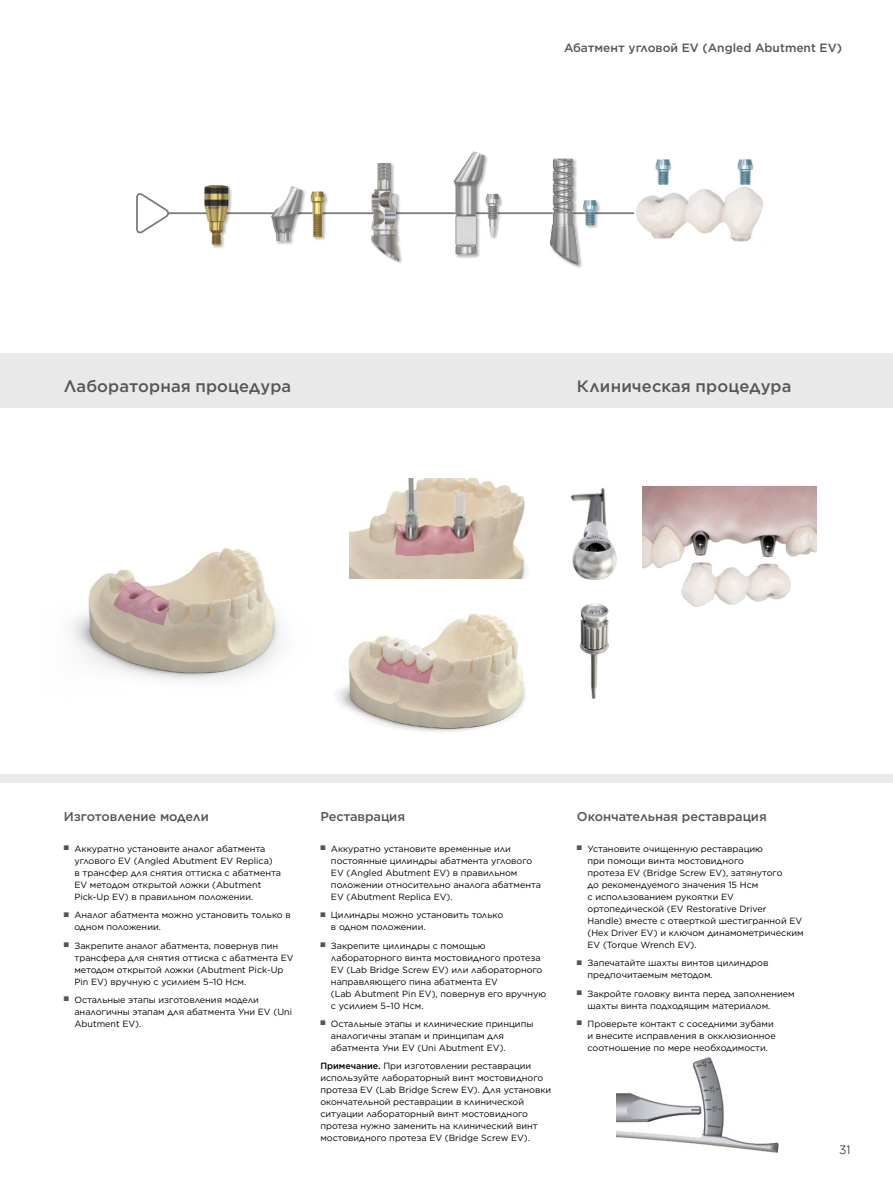
<style>
.page{position:relative;width:893px;height:1191px;background:#fff}
.page>*{position:absolute;margin:0;border:0;box-sizing:border-box;transform-origin:0 0}
.t1{font:500 16.5px "Gotham";letter-spacing:.005em;color:#565655}
.t2{font:500 12.75px "Gotham";letter-spacing:-.005em;color:#565655}
.t3{font:500 12px "Gotham";color:#565655}
.t4{font:300 12px "Gotham";color:#000}
.t5{font:9px/12px "Gotham";color:#000}
.s1{font-weight:500}
</style>
<div class="page">
<div style="left:0;top:353px;width:893px;height:429px;background:#e9e9e9"></div>
<div style="left:0;top:408px;width:893px;height:366px;background:#fff"></div>
<img style="left:337px;top:575px;width:189px;height:157px">
<img style="left:72px;top:548px;width:208px;height:133px">
<img style="left:350px;top:478px;width:177px;height:101px">
<img style="left:570px;top:488px;width:47px;height:211px">
<img style="left:642px;top:486px;width:174px;height:121px">
<img style="left:617px;top:1057px;width:162px;height:95px">
<hr style="left:158px;top:212px;width:476px;height:2px;background:#7b7b7b">
<svg style="left:136px;top:193px;width:35px;height:40px"></svg>
<img style="left:737px;top:159px;width:17px;height:26px">
<img style="left:655px;top:159px;width:17px;height:26px">
<img style="left:636px;top:187px;width:127px;height:55px">
<div style="left:310px;top:190px;width:19px;height:51px;background:#000;opacity:.3"></div>
<img style="left:311px;top:191px;width:14px;height:46px">
<div style="left:204px;top:184px;width:29px;height:65px;background:#000;opacity:.3"></div>
<img style="left:204px;top:185px;width:25px;height:60px">
<div style="left:270px;top:185px;width:37px;height:60px;background:#000;opacity:.3"></div>
<img style="left:271px;top:186px;width:32px;height:55px">
<div style="left:453px;top:151px;width:36px;height:108px;background:#000;opacity:.3"></div>
<img style="left:453px;top:151px;width:32px;height:103px">
<div style="left:371px;top:162px;width:32px;height:103px;background:#000;opacity:.3"></div>
<img style="left:367px;top:163px;width:33px;height:102px">
<div style="left:549px;top:158px;width:34px;height:111px;background:#000;opacity:.3"></div>
<img style="left:550px;top:158px;width:29px;height:107px">
<div style="left:582px;top:200px;width:19px;height:29px;background:#000;opacity:.3"></div>
<img style="left:583px;top:200px;width:14px;height:25px">
<div style="left:485px;top:193px;width:19px;height:47px;background:#000;opacity:.3"></div>
<img style="left:486px;top:194px;width:14px;height:42px">
<h3 class="t3" style="left:564px;top:40px;width:279px">Абатмент угловой EV (Angled Abutment EV)</h3>
<h1 class="t1" style="left:64px;top:375px;width:229px">Лабораторная процедура</h1>
<h1 class="t1" style="left:577px;top:375px;width:216px">Клиническая процедура</h1>
<h2 class="t2" style="left:64px;top:807px;width:147px">Изготовление модели</h2>
<p class="t5" style="left:74px;top:842px;width:208px;text-indent:-11px"><sup>■</sup> Аккуратно установите аналог абатмента углового EV (Angled Abutment EV Replica)<br>в трансфер для снятия оттиска с абатмента EV методом открытой ложки (Abutment Pick-Up EV) в правильном положении.</p>
<p class="t5" style="left:74px;top:908px;width:218px;text-indent:-11px"><sup>■</sup> Аналог абатмента можно установить только в одном положении.</p>
<p class="t5" style="left:74px;top:939px;width:221px;text-indent:-11px"><sup>■</sup> Закрепите аналог абатмента, повернув пин трансфера для снятия оттиска с абатмента EV методом открытой ложки (Abutment Pick-Up Pin EV) вручную с усилием 5–10 Нсм.</p>
<p class="t5" style="left:74px;top:993px;width:219px;text-indent:-11px"><sup>■</sup> Остальные этапы изготовления модели аналогичны этапам для абатмента Уни EV (Uni<br>Abutment EV).</p>
<h2 class="t2" style="left:320px;top:807px;width:86px">Реставрация</h2>
<p class="t5" style="left:331px;top:842px;width:212px;text-indent:-11px"><sup>■</sup> Аккуратно установите временные или постоянные цилиндры абатмента углового EV (Angled Abutment EV) в правильном положении относительно аналога абатмента EV (Abutment Replica EV).</p>
<p class="t5" style="left:331px;top:908px;width:174px;text-indent:-11px"><sup>■</sup> Цилиндры можно установить только в одном положении.</p>
<p class="t5" style="left:331px;top:939px;width:217px;text-indent:-11px"><sup>■</sup> Закрепите цилиндры с помощью лабораторного винта мостовидного протеза EV (Lab Bridge Screw EV) или лабораторного направляющего пина абатмента EV<br>(Lab Abutment Pin EV), повернув его вручную с усилием 5–10 Нсм.</p>
<p class="t5" style="left:331px;top:1017px;width:204px;text-indent:-11px"><sup>■</sup> Остальные этапы и клинические принципы аналогичны этапам и принципам для абатмента Уни EV (Uni Abutment EV).</p>
<p class="t5" style="left:320px;top:1060px;width:233px"><span class="s1">Примечание.</span> При изготовлении реставрации используйте лабораторный винт мостовидного протеза EV (Lab Bridge Screw EV). Для установки окончательной реставрации в клинической ситуации лабораторный винт мостовидного протеза нужно заменить на клинический винт мостовидного протеза EV (Bridge Screw EV).</p>
<h2 class="t2" style="left:577px;top:807px;width:191px">Окончательная реставрация</h2>
<p class="t5" style="left:587px;top:842px;width:218px;text-indent:-11px"><sup>■</sup> Установите очищенную реставрацию<br>при помощи винта мостовидного<br>протеза EV (Bridge Screw EV), затянутого<br>до рекомендуемого значения 15 Нсм<br>с использованием рукоятки EV ортопедической (EV Restorative Driver<br>Handle) вместе с отверткой шестигранной EV (Hex Driver EV) и ключом динамометрическим EV (Torque Wrench EV).</p>
<p class="t5" style="left:587px;top:956px;width:182px;text-indent:-11px"><sup>■</sup> Запечатайте шахты винтов цилиндров предпочитаемым методом.</p>
<p class="t5" style="left:587px;top:987px;width:209px;text-indent:-11px"><sup>■</sup> Закройте головку винта перед заполнением шахты винта подходящим материалом.</p>
<p class="t5" style="left:587px;top:1017px;width:190px;text-indent:-11px"><sup>■</sup> Проверьте контакт с соседними зубами и внесите исправления в окклюзионное соотношение по мере необходимости.</p>
<h3 class="t4" style="left:839px;top:1142px;width:13px">31</h3>
</div>
